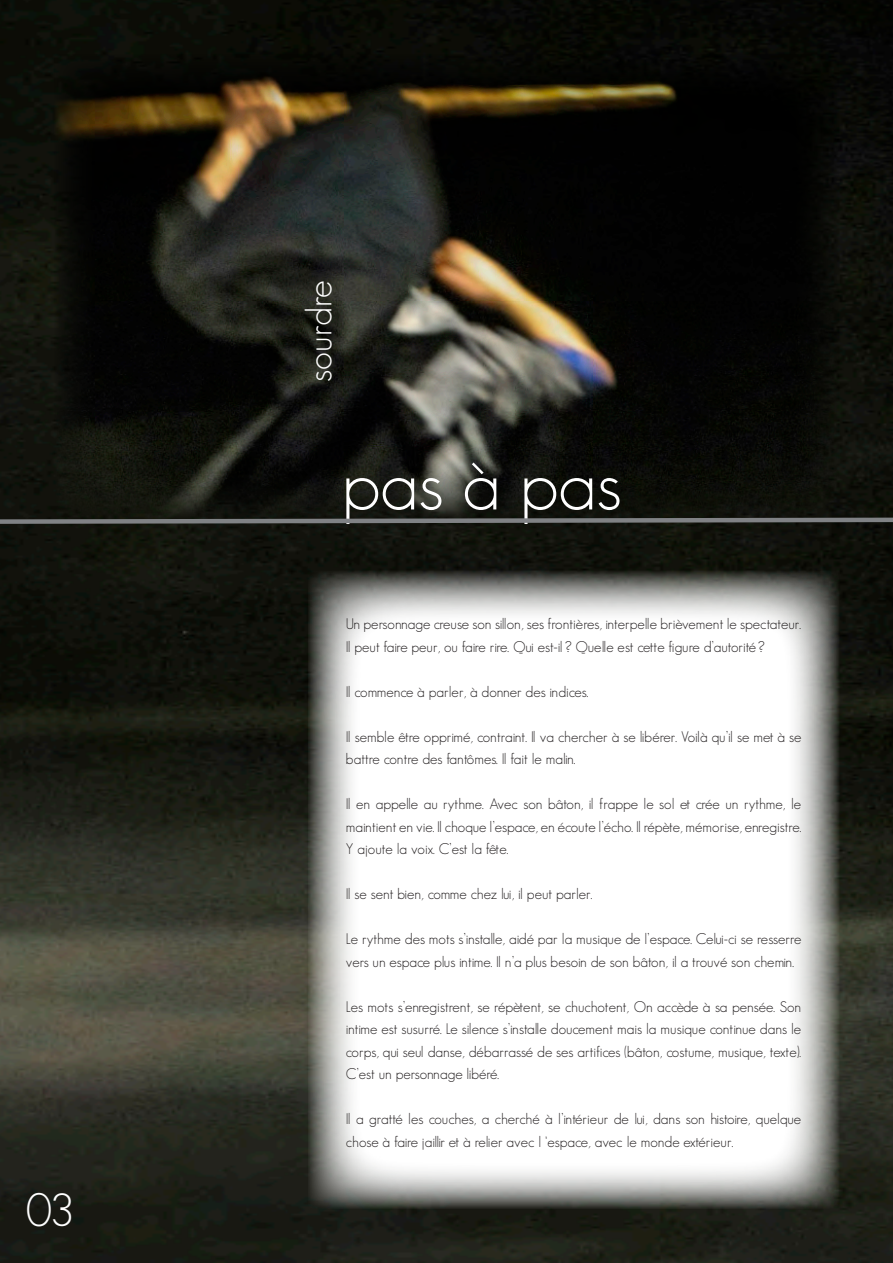
<style>
.page{position:relative;width:893px;height:1263px;background:#fff}
.page>*{position:absolute;margin:0;border:0;box-sizing:border-box;transform-origin:0 0}
.t1{font:300 75px "Geosans";color:#fff}
.t2{font:300 45px "Geosans";color:#fff}
.t3{font:300 36px "Geosans";color:#fff}
.t4{font:300 15px/22.5px "Geosans";color:#231f20}
</style>
<div class="page">
<img style="left:0;top:0;width:893px;height:1263px">
<img style="left:54px;top:54px;width:785px;height:461px">
<svg style="left:308px;top:571px;width:532px;height:638px"></svg>
<svg style="left:0;top:515px;width:893px;height:12px;background:#3a3c39"></svg>
<h2 class="t2" style="left:26px;top:1186px;width:50px">03</h2>
<h3 class="t3" style="left:299px;top:382px;width:102px;rotate:-90deg">sourdre</h3>
<h1 class="t1" style="left:342px;top:442px;width:281px">pas à pas</h1>
<p class="t4" style="left:346px;top:613px;width:457px">Un personnage creuse son sillon, ses frontières, interpelle brièvement le spectateur.<br>Il peut faire peur, ou faire rire. Qui est-il ? Quelle est cette figure d’autorité ?</p>
<p class="t4" style="left:346px;top:680px;width:244px">Il commence à parler, à donner des indices.</p>
<p class="t4" style="left:346px;top:725px;width:457px">Il semble être opprimé, contraint. Il va chercher à se libérer. Voilà qu’il se met à se battre contre des fantômes. Il fait le malin.</p>
<p class="t4" style="left:346px;top:793px;width:457px;text-align:justify">Il en appelle au rythme. Avec son bâton, il frappe le sol et crée un rythme, le maintient en vie. Il choque l’espace, en écoute l’écho. Il répète, mémorise, enregistre.<br>Y ajoute la voix. C’est la fête.</p>
<p class="t4" style="left:346px;top:883px;width:248px">Il se sent bien, comme chez lui, il peut parler.</p>
<p class="t4" style="left:346px;top:928px;width:457px">Le rythme des mots s’installe, aidé par la musique de l’espace. Celui-ci se resserre vers un espace plus intime. Il n’a plus besoin de son bâton, il a trouvé son chemin.</p>
<p class="t4" style="left:346px;top:995px;width:457px;text-align:justify">Les mots s’enregistrent, se répètent, se chuchotent, On accède à sa pensée. Son intime est susurré. Le silence s’installe doucement mais la musique continue dans le corps, qui seul danse, débarrassé de ses artifices (bâton, costume, musique, texte).<br>C’est un personnage libéré.</p>
<p class="t4" style="left:346px;top:1108px;width:457px">Il a gratté les couches, a cherché à l’intérieur de lui, dans son histoire, quelque chose à faire jaillir et à relier avec l ‘espace, avec le monde extérieur.</p>
</div>
